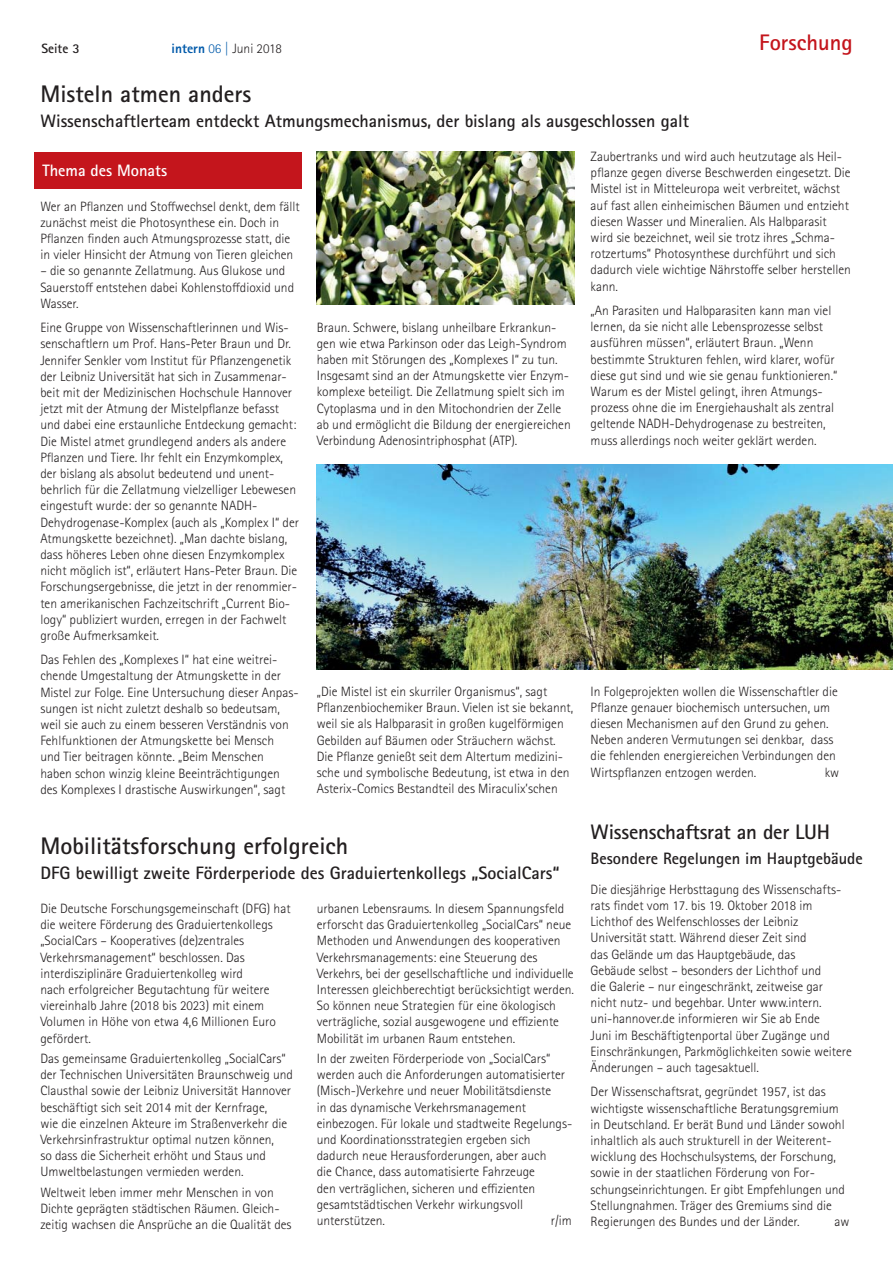
<style>
.page{position:relative;width:893px;height:1263px;background:#fff}
.page>*{position:absolute;margin:0;border:0;box-sizing:border-box;transform-origin:0 0}
.t1{font:700 24px "Rotis Sans Serif Std";color:#231f20}
.t2{font:700 22.5px "Rotis Sans Serif Std";color:#c4151c}
.t3{font:700 21px "Rotis Sans Serif Std";letter-spacing:-.01em;color:#231f20}
.t4{font:700 18px "Rotis Sans Serif Std";color:#231f20}
.t5{font:700 16.5px "Rotis Sans Serif Std";color:#231f20}
.t6{font:700 16.5px "Rotis Sans Serif Std";color:#fff}
.t7{font:300 13.5px/16.2px "Rotis Sans Serif Std";color:#231f20}
.t8{font:700 13.5px "Rotis Sans Serif Std";color:#231f20}
.s1{font-weight:800;color:#005aaa}
.s2{color:#005aaa}
</style>
<div class="page">
<div style="left:34px;top:152px;width:268px;height:37px;background:#c4151c"></div>
<img style="left:317px;top:152px;width:257px;height:152px">
<img style="left:317px;top:465px;width:576px;height:204px">
<p class="t8" style="left:41px;top:43px;width:40px">Seite 3</p>
<p class="t7" style="left:172px;top:41px;width:112px"><span class="s1">intern</span> <span class="s2">06 |</span> Juni 2018</p>
<h2 class="t2" style="left:759px;top:34px;width:95px">Forschung</h2>
<h1 class="t1" style="left:40px;top:85px;width:213px">Misteln atmen anders</h1>
<h3 class="t4" style="left:40px;top:114px;width:650px">Wissenschaftlerteam entdeckt Atmungsmechanismus, der bislang als ausgeschlossen galt</h3>
<p class="t6" style="left:42px;top:164px;width:126px">Thema des Monats</p>
<p class="t7" style="left:591px;top:149px;width:262px">Zaubertranks und wird auch heutzutage als Heil&shy;pflanze gegen diverse Beschwerden eingesetzt. Die Mistel ist in Mitteleuropa weit verbreitet, wächst auf fast allen einheimischen Bäumen und entzieht diesen Wasser und Mineralien. Als Halbparasit wird sie bezeichnet, weil sie trotz ihres „Schma&shy;rotzertums“ Photosynthese durchführt und sich dadurch viele wichtige Nährstoffe selber herstellen kann.</p>
<p class="t7" style="left:591px;top:303px;width:248px">„An Parasiten und Halbparasiten kann man viel lernen, da sie nicht alle Lebensprozesse selbst ausführen müssen“, erläutert Braun. „Wenn bestimmte Strukturen fehlen, wird klarer, wofür diese gut sind und wie sie genau funktionieren.“ Warum es der Mistel gelingt, ihren Atmungs&shy;prozess ohne die im Energiehaushalt als zentral geltende NADH-Dehydrogenase zu bestreiten, muss allerdings noch weiter geklärt werden.</p>
<p class="t7" style="left:40px;top:199px;width:261px">Wer an Pflanzen und Stoffwechsel denkt, dem fällt zunächst meist die Photosynthese ein. Doch in Pflanzen finden auch Atmungsprozesse statt, die in vieler Hinsicht der Atmung von Tieren gleichen</p>
<p class="t7" style="left:40px;top:264px;width:255px">– die so genannte Zellatmung. Aus Glukose und<br>Sauerstoff entstehen dabei Kohlenstoffdioxid und<br>Wasser.</p>
<p class="t7" style="left:40px;top:320px;width:260px">Eine Gruppe von Wissenschaftlerinnen und Wis&shy;senschaftlern um Prof. Hans-Peter Braun und Dr.<br>Jennifer Senkler vom Institut für Pflanzengenetik der Leibniz Universität hat sich in Zusammenar&shy;beit mit der Medizinischen Hochschule Hannover jetzt mit der Atmung der Mistelpflanze befasst und dabei eine erstaunliche Entdeckung gemacht:<br>Die Mistel atmet grundlegend anders als andere Pflanzen und Tiere. Ihr fehlt ein Enzymkomplex, der bislang als absolut bedeutend und unent&shy;behrlich für die Zellatmung vielzelliger Lebewesen eingestuft wurde: der so genannte NADH-Dehydrogenase-Komplex (auch als „Komplex I“ der Atmungskette bezeichnet). „Man dachte bislang, dass höheres Leben ohne diesen Enzymkomplex nicht möglich ist“, erläutert Hans-Peter Braun. Die Forschungsergebnisse, die jetzt in der renommier&shy;ten amerikanischen Fachzeitschrift „Current Bio&shy;logy“ publiziert wurden, erregen in der Fachwelt große Aufmerksamkeit.</p>
<p class="t7" style="left:40px;top:653px;width:260px">Das Fehlen des „Komplexes I“ hat eine weitrei&shy;chende Umgestaltung der Atmungskette in der Mistel zur Folge. Eine Untersuchung dieser Anpas&shy;sungen ist nicht zuletzt deshalb so bedeutsam, weil sie auch zu einem besseren Verständnis von Fehlfunktionen der Atmungskette bei Mensch<br>und Tier beitragen könnte. „Beim Menschen haben schon winzig kleine Beeinträchtigungen des Komplexes I drastische Auswirkungen“, sagt</p>
<p class="t7" style="left:317px;top:320px;width:255px">Braun. Schwere, bislang unheilbare Erkrankun&shy;gen wie etwa Parkinson oder das Leigh-Syndrom haben mit Störungen des „Komplexes I“ zu tun.<br>Insgesamt sind an der Atmungskette vier Enzym&shy;komplexe beteiligt. Die Zellatmung spielt sich im Cytoplasma und in den Mitochondrien der Zelle ab und ermöglicht die Bildung der energiereichen Verbindung Adenosintriphosphat (ATP).</p>
<p class="t7" style="left:591px;top:684px;width:249px">In Folgeprojekten wollen die Wissenschaftler die Pflanze genauer biochemisch untersuchen, um diesen Mechanismen auf den Grund zu gehen.<br>Neben anderen Vermutungen sei denkbar, dass die fehlenden energiereichen Verbindungen den Wirtspflanzen entzogen werden.</p>
<p class="t7" style="left:317px;top:684px;width:258px">„Die Mistel ist ein skurriler Organismus“, sagt Pflanzenbiochemiker Braun. Vielen ist sie bekannt, weil sie als Halbparasit in großen kugelförmigen Gebilden auf Bäumen oder Sträuchern wächst.<br>Die Pflanze genießt seit dem Altertum medizini&shy;sche und symbolische Bedeutung, ist etwa in den Asterix-Comics Bestandteil des Miraculix’schen</p>
<p class="t7" style="left:825px;top:765px;width:16px">kw</p>
<h1 class="t1" style="left:40px;top:837px;width:309px">Mobilitätsforschung erfolgreich</h1>
<h3 class="t4" style="left:40px;top:866px;width:521px">DFG bewilligt zweite Förderperiode des Graduiertenkollegs „SocialCars“</h3>
<p class="t7" style="left:40px;top:901px;width:252px">Die Deutsche Forschungsgemeinschaft (DFG) hat die weitere Förderung des Graduiertenkollegs „SocialCars – Kooperatives (de)zentrales Verkehrsmanagement“ beschlossen. Das interdisziplinäre Graduiertenkolleg wird<br>nach erfolgreicher Begutachtung für weitere viereinhalb Jahre (2018 bis 2023) mit einem Volumen in Höhe von etwa 4,6 Millionen Euro gefördert.</p>
<p class="t7" style="left:40px;top:1051px;width:254px">Das gemeinsame Graduiertenkolleg „SocialCars“ der Technischen Universitäten Braunschweig und Clausthal sowie der Leibniz Universität Hannover beschäftigt sich seit 2014 mit der Kernfrage,<br>wie die einzelnen Akteure im Straßenverkehr die Verkehrsinfrastruktur optimal nutzen können,<br>so dass die Sicherheit erhöht und Staus und Umweltbelastungen vermieden werden.</p>
<p class="t7" style="left:40px;top:1185px;width:253px">Weltweit leben immer mehr Menschen in von<br>Dichte geprägten städtischen Räumen. Gleich&shy;zeitig wachsen die Ansprüche an die Qualität des</p>
<p class="t7" style="left:317px;top:901px;width:259px">urbanen Lebensraums. In diesem Spannungsfeld erforscht das Graduiertenkolleg „SocialCars“ neue Methoden und Anwendungen des kooperativen Verkehrsmanagements: eine Steuerung des Verkehrs, bei der gesellschaftliche und individuelle Interessen gleichberechtigt berücksichtigt werden.<br>So können neue Strategien für eine ökologisch verträgliche, sozial ausgewogene und effiziente Mobilität im urbanen Raum entstehen.</p>
<p class="t7" style="left:317px;top:1051px;width:257px">In der zweiten Förderperiode von „SocialCars“ werden auch die Anforderungen automatisierter (Misch-)Verkehre und neuer Mobilitätsdienste<br>in das dynamische Verkehrsmanagement einbezogen. Für lokale und stadtweite Regelungs&shy;und Koordinationsstrategien ergeben sich dadurch neue Herausforderungen, aber auch<br>die Chance, dass automatisierte Fahrzeuge<br>den verträglichen, sicheren und effizienten gesamtstädtischen Verkehr wirkungsvoll unterstützen.</p>
<p class="t7" style="left:551px;top:1213px;width:23px">r/im</p>
<h3 class="t3" style="left:591px;top:824px;width:241px">Wissenschaftsrat an der LUH</h3>
<p class="t5" style="left:591px;top:852px;width:274px">Besondere Regelungen im Hauptgebäude</p>
<p class="t7" style="left:591px;top:882px;width:263px">Die diesjährige Herbsttagung des Wissenschafts&shy;rats findet vom 17. bis 19. Oktober 2018 im Lichthof des Welfenschlosses der Leibniz Universität statt. Während dieser Zeit sind<br>das Gelände um das Hauptgebäude, das<br>Gebäude selbst – besonders der Lichthof und<br>die Galerie – nur eingeschränkt, zeitweise gar nicht nutz- und begehbar. Unter www.intern. uni-hannover.de informieren wir Sie ab Ende<br>Juni im Beschäftigtenportal über Zugänge und Einschränkungen, Parkmöglichkeiten sowie weitere Änderungen – auch tagesaktuell.</p>
<p class="t7" style="left:591px;top:1085px;width:256px">Der Wissenschaftsrat, gegründet 1957, ist das wichtigste wissenschaftliche Beratungsgremium in Deutschland. Er berät Bund und Länder sowohl inhaltlich als auch strukturell in der Weiterent&shy;wicklung des Hochschulsystems, der Forschung, sowie in der staatlichen Förderung von For&shy;schungseinrichtungen. Er gibt Empfehlungen und Stellungnahmen. Träger des Gremiums sind die Regierungen des Bundes und der Länder.</p>
<p class="t7" style="left:834px;top:1214px;width:16px">aw</p>
</div>
